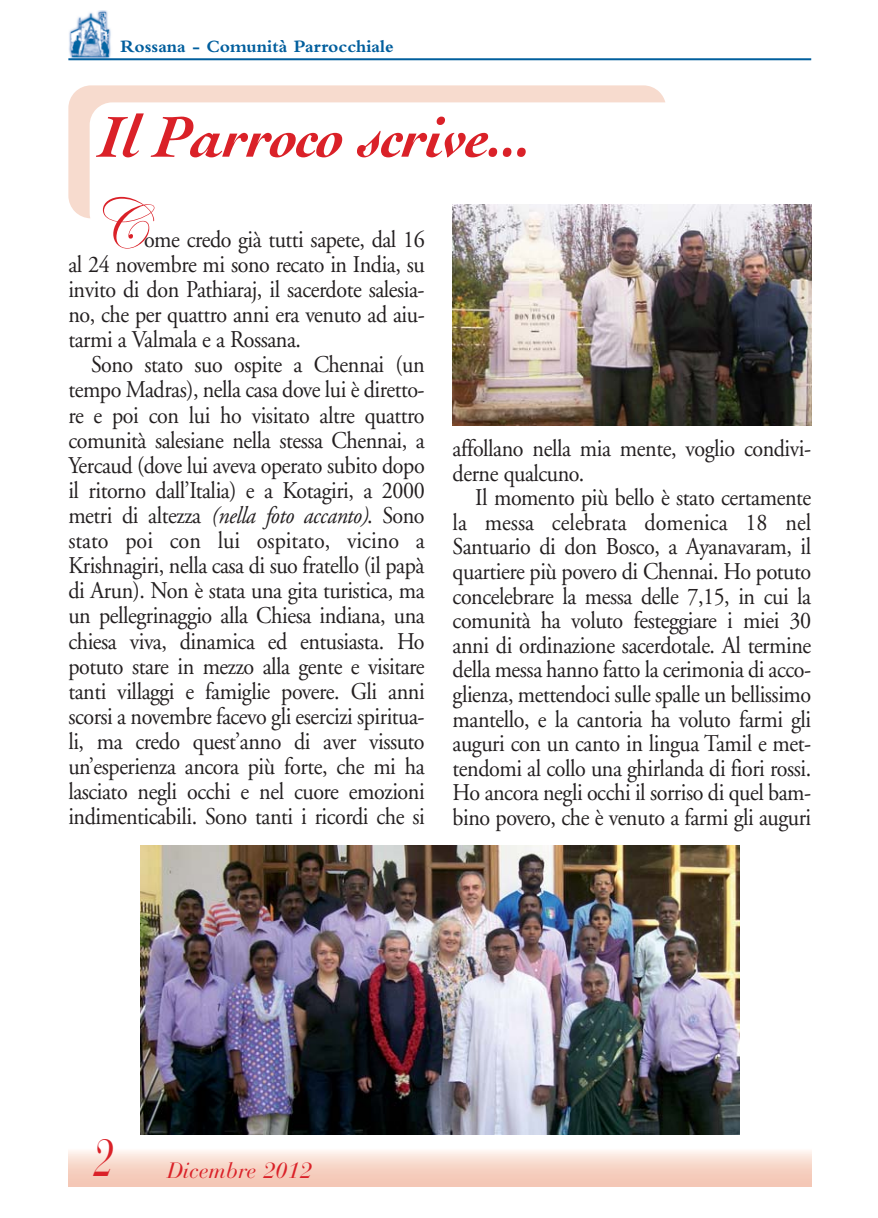
<style>
.page{position:relative;width:878px;height:1218px;background:#fff}
.page>*{position:absolute;margin:0;border:0;box-sizing:border-box;transform-origin:0 0}
.t1{font:72px "Edwardian Script ITC";color:#da2128;scale:.94 1}
.t2{font:italic 700 60.8px "Cochin";letter-spacing:-.015em;color:#da2128}
.t3{font:italic 52px "Bauer Bodoni";color:#da2128;scale:.7 1}
.t4{font:24px/25.2px "Adobe Garamond";letter-spacing:-.02em;color:#231f20;text-align:justify;scale:.92 1}
.t5{font:italic 22px "Bauer Bodoni";color:#da2128}
.t6{font:700 18px "Bembo";color:#005e9d}
.s1{font-style:italic}
</style>
<div class="page">
<img style="left:452px;top:204px;width:359px;height:221px">
<img style="left:68px;top:11px;width:45px;height:50px">
<hr style="left:68px;top:58px;width:743px;height:2px;background:#005e9d">
<svg style="left:68px;top:85px;width:597px;height:133px"></svg>
<img style="left:140px;top:845px;width:599px;height:289px">
<p class="t6" style="left:121px;top:40px;width:275px">Rossana - Comunità Parrocchiale</p>
<h2 class="t2" style="left:100px;top:113px;width:434px">Il Parroco scrive...</h2>
<h1 class="t1" style="left:91px;top:180px;width:59px">C</h1>
<p class="t4" style="left:68px;top:229px;width:389px;text-indent:76px">ome credo già tutti sapete, dal 16 al 24 novembre mi sono recato in India, su invito di don Pathiaraj, il sacerdote salesia&shy;no, che per quattro anni era venuto ad aiu&shy;tarmi a Valmala e a Rossana.</p>
<p class="t4" style="left:68px;top:354px;width:389px;text-indent:23px">Sono stato suo ospite a Chennai (un tempo Madras), nella casa dove lui è diretto&shy;re e poi con lui ho visitato altre quattro comunità salesiane nella stessa Chennai, a Yercaud (dove lui aveva operato subito dopo il ritorno dall’Italia) e a Kotagiri, a 2000 metri di altezza <span class="s1">(nella foto accanto)</span>. Sono stato poi con lui ospitato, vicino a Krishnagiri, nella casa di suo fratello (il papà di Arun). Non è stata una gita turistica, ma un pellegrinaggio alla Chiesa indiana, una chiesa viva, dinamica ed entusiasta. Ho potuto stare in mezzo alla gente e visitare tanti villaggi e famiglie povere. Gli anni scorsi a novembre facevo gli esercizi spiritua&shy;li, ma credo quest’anno di aver vissuto un’esperienza ancora più forte, che mi ha lasciato negli occhi e nel cuore emozioni indimenticabili. Sono tanti i ricordi che si</p>
<p class="t4" style="left:452px;top:438px;width:391px;line-height:24.6px">affollano nella mia mente, voglio condivi&shy;derne qualcuno.</p>
<p class="t4" style="left:452px;top:487px;width:391px;line-height:24.6px;text-indent:23px">Il momento più bello è stato certamente la messa celebrata domenica 18 nel Santuario di don Bosco, a Ayanavaram, il quartiere più povero di Chennai. Ho potuto concelebrare la messa delle 7,15, in cui la comunità ha voluto festeggiare i miei 30 anni di ordinazione sacerdotale. Al termine della messa hanno fatto la cerimonia di acco&shy;glienza, mettendoci sulle spalle un bellissimo mantello, e la cantoria ha voluto farmi gli auguri con un canto in lingua Tamil e met&shy;tendomi al collo una ghirlanda di fiori rossi.<br>Ho ancora negli occhi il sorriso di quel bam&shy;bino povero, che è venuto a farmi gli auguri</p>
<h3 class="t3" style="left:93px;top:1138px;width:30px">2</h3>
<p class="t5" style="left:167px;top:1162px;width:146px">Dicembre 2012</p>
</div>
